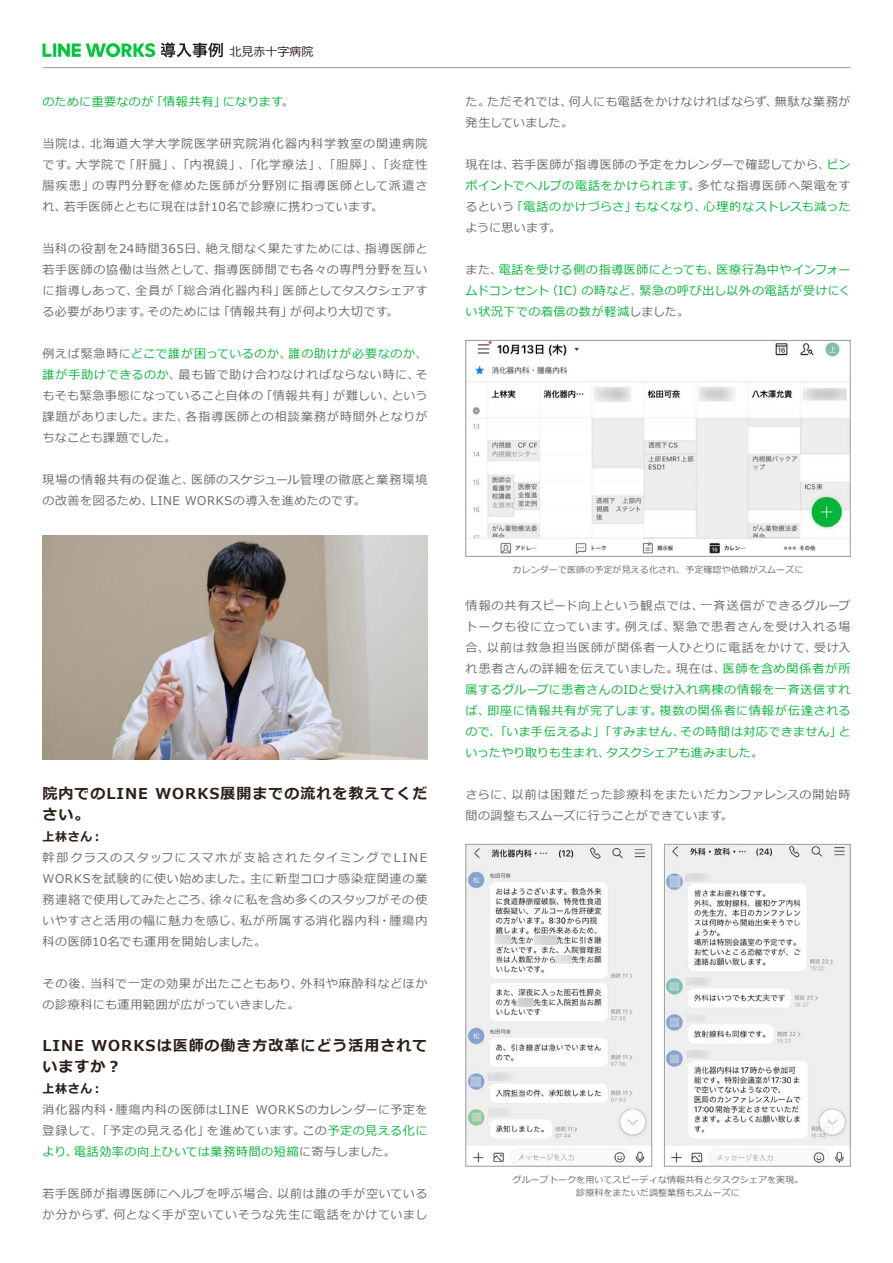
<style>
.page{position:relative;width:893px;height:1263px;background:#fff}
.page>*{position:absolute;margin:0;border:0;box-sizing:border-box;transform-origin:0 0}
.t1{font:700 15px/21px "Meiryo";letter-spacing:.065em;color:#2b2019}
.t2{font:12px/21px "Meiryo";letter-spacing:.055em;color:#6a6a6a}
.t3{font:12px/21px "Meiryo";letter-spacing:.04em;color:#07b53b}
.t4{font:12px/21px "Meiryo";letter-spacing:.035em;color:#6a6a6a}
.t5{font:12px "Meiryo";letter-spacing:.085em;color:#6a6a6a}
.t6{font:12px "Meiryo";letter-spacing:.06em;color:#07b53b}
.t7{font:12px/21px "Meiryo";letter-spacing:.11em;color:#6a6a6a;text-align:right}
.t8{font:12px/21px "Meiryo";letter-spacing:.03em;color:#6a6a6a}
.t9{font:12px/21px "Meiryo";letter-spacing:.01em;color:#6a6a6a}
.t10{font:12px/21px "Meiryo";letter-spacing:.015em;color:#07b53b}
.t11{font:12px "Meiryo";letter-spacing:.09em;color:#6a6a6a}
.t12{font:12px "Meiryo";letter-spacing:.075em;color:#6a6a6a}
.t13{font:12px "Meiryo";letter-spacing:.065em;color:#07b53b}
.t14{font:12px "Meiryo";color:#6a6a6a}
.t15{font:12px/21px "Meiryo";letter-spacing:.015em;color:#6a6a6a}
.t16{font:12px "Meiryo";letter-spacing:-.005em;color:#07b53b}
.t17{font:12px "Meiryo";letter-spacing:.07em;color:#07b53b}
.t18{font:12px/21px "Meiryo";letter-spacing:-.025em;color:#6a6a6a}
.t19{font:700 12px "Meiryo";letter-spacing:.055em;color:#2b2019}
.t20{font:12px "Meiryo";letter-spacing:.02em;color:#6a6a6a}
.t21{font:12px "Meiryo";letter-spacing:.025em;color:#6a6a6a}
.t22{font:12px "Meiryo";color:#2b2019}
.t23{font:9px/13.5px "Meiryo";letter-spacing:.01em;color:#6b6b6b;text-align:center}
.s1{color:#6a6a6a}
.s2{color:#07b53b}
</style>
<div class="page">
<hr style="left:43px;top:67px;width:807px;height:1px;background:#9e9e9e">
<svg style="left:161px;top:43px;width:62px;height:14px"></svg>
<svg style="left:43px;top:43px;width:112px;height:14px"></svg>
<img style="left:468px;top:846px;width:182px;height:318px">
<div style="left:466px;top:844px;width:186px;height:322px;border:1px solid #9d9c9c"></div>
<img style="left:666px;top:846px;width:182px;height:318px">
<div style="left:664px;top:844px;width:186px;height:322px;border:1px solid #9d9c9c"></div>
<img style="left:468px;top:342px;width:380px;height:212px">
<div style="left:466px;top:340px;width:384px;height:216px;border:1px solid #9d9c9c"></div>
<img style="left:43px;top:536px;width:384px;height:223px">
<p class="t22" style="left:230px;top:43px;width:85px">北見赤十字病院</p>
<p class="t3" style="left:43px;top:92px;width:112px">のために重要なのが</p>
<p class="t5" style="left:90px;top:136px;width:339px">北海道大学大学院医学研究院消化器内科学教室の関連病院</p>
<p class="t3" style="left:151px;top:92px;width:76px">「情報共有」</p>
<p class="t3" style="left:223px;top:92px;width:73px">になります<span class="s1">。</span></p>
<p class="t2" style="left:43px;top:134px;width:52px">当院は、</p>
<p class="t2" style="left:76px;top:155px;width:52px">大学院で</p>
<p class="t11" style="left:124px;top:157px;width:305px">「肝臓」、「内視鏡」、「化学療法」、「胆膵」、「炎症性</p>
<p class="t2" style="left:43px;top:155px;width:37px">です。</p>
<p class="t5" style="left:92px;top:178px;width:337px">の専門分野を修めた医師が分野別に指導医師として派遣さ</p>
<p class="t4" style="left:64px;top:176px;width:321px;text-indent:-21px">腸疾患」<br>若手医師とともに現在は計10名で診療に携わっています。</p>
<p class="t2" style="left:43px;top:197px;width:26px">れ、</p>
<p class="t2" style="left:206px;top:239px;width:163px">絶え間なく果たすためには、</p>
<p class="t2" style="left:43px;top:239px;width:168px">当科の役割を24時間365日、</p>
<p class="t2" style="left:365px;top:239px;width:64px">指導医師と</p>
<p class="t2" style="left:214px;top:260px;width:215px">指導医師間でも各々の専門分野を互い</p>
<p class="t2" style="left:43px;top:260px;width:175px">若手医師の協働は当然として、</p>
<p class="t2" style="left:136px;top:281px;width:39px">全員が</p>
<p class="t2" style="left:171px;top:281px;width:115px">「総合消化器内科」</p>
<p class="t9" style="left:283px;top:281px;width:146px">医師としてタスクシェアす</p>
<p class="t21" style="left:43px;top:283px;width:97px">に指導しあって、</p>
<p class="t8" style="left:43px;top:302px;width:110px">る必要があります。</p>
<p class="t20" style="left:290px;top:304px;width:110px">が何より大切です。</p>
<p class="t2" style="left:218px;top:302px;width:76px">「情報共有」</p>
<p class="t2" style="left:147px;top:302px;width:75px">そのためには</p>
<p class="t3" style="left:43px;top:344px;width:250px"><span class="s1">例えば緊急時に</span>どこで誰が困っているのか、</p>
<p class="t6" style="left:289px;top:346px;width:140px">誰の助けが必要なのか、</p>
<p class="t2" style="left:179px;top:365px;width:242px">最も皆で助け合わなければならない時に、</p>
<p class="t17" style="left:43px;top:367px;width:140px">誰が手助けできるのか<span class="s1">、</span></p>
<p class="t2" style="left:415px;top:365px;width:13px">そ</p>
<p class="t2" style="left:333px;top:386px;width:63px">が難しい、</p>
<p class="t2" style="left:185px;top:386px;width:243px;text-indent:-143px">もそも緊急事態になっていること自体の<br>各指導医師との相談業務が時間外となりが</p>
<p class="t2" style="left:261px;top:386px;width:76px">「情報共有」</p>
<p class="t2" style="left:391px;top:386px;width:37px">という</p>
<p class="t9" style="left:43px;top:407px;width:135px">課題がありました。<br>ちなことも課題でした。</p>
<p class="t2" style="left:152px;top:407px;width:39px">また、</p>
<p class="t2" style="left:150px;top:470px;width:217px;text-indent:-108px">現場の情報共有の促進と、<br>LINE WORKSの導入を進めたのです。</p>
<p class="t2" style="left:191px;top:470px;width:238px">医師のスケジュール管理の徹底と業務環境</p>
<p class="t4" style="left:43px;top:491px;width:113px">の改善を図るため、</p>
<p class="t1" style="left:155px;top:784px;width:273px">WORKS展開までの流れを教えてくだ</p>
<p class="t1" style="left:43px;top:784px;width:107px">院内でのLINEさい。</p>
<p class="t19" style="left:43px;top:828px;width:62px">上林さん：</p>
<p class="t7" style="left:43px;top:848px;width:386px">幹部クラスのスタッフにスマホが支給されたタイミングでL NI E主に新型コロナ感染症関連の業</p>
<p class="t4" style="left:210px;top:869px;width:219px;text-indent:-167px">WORKSを試験的に使い始めました。<br>徐々に私を含め多くのスタッフがその使</p>
<p class="t14" style="left:43px;top:892px;width:172px">務連絡で使用してみたところ、</p>
<p class="t12" style="left:240px;top:913px;width:189px">私が所属する消化器内科・腫瘍内</p>
<p class="t2" style="left:43px;top:911px;width:225px">いやすさと活用の幅に魅力を感じ、<br>科の医師10名でも運用を開始しました。</p>
<p class="t2" style="left:90px;top:974px;width:215px">当科で一定の効果が出たこともあり、</p>
<p class="t2" style="left:43px;top:974px;width:259px">その後、<br>の診療科にも運用範囲が広がっていきました。</p>
<p class="t1" style="left:92px;top:1036px;width:337px">WORKSは医師の働き方改革にどう活用されて</p>
<p class="t2" style="left:301px;top:974px;width:128px">外科や麻酔科などほか</p>
<p class="t1" style="left:43px;top:1036px;width:80px">LINE<br>いますか?</p>
<p class="t19" style="left:43px;top:1080px;width:62px">上林さん：</p>
<p class="t2" style="left:43px;top:1100px;width:208px">消化器内科・腫瘍内科の医師はLINE</p>
<p class="t2" style="left:256px;top:1100px;width:173px">WORKSのカレンダーに予定を</p>
<p class="t2" style="left:74px;top:1121px;width:323px;text-indent:-32px">登録して、「予定の見える化」<br><span class="s2">電話効率の向上ひいては業務時間の短縮</span>に寄与しました。</p>
<p class="t2" style="left:207px;top:1121px;width:100px">を進めています。</p>
<p class="t3" style="left:302px;top:1121px;width:126px"><span class="s1">この</span>予定の見える化に</p>
<p class="t3" style="left:43px;top:1142px;width:37px">より、</p>
<p class="t2" style="left:113px;top:1184px;width:315px;text-indent:-71px">若手医師が指導医師にヘルプを呼ぶ場合、<br>何となく手が空いていそうな先生に電話をかけていまし</p>
<p class="t2" style="left:278px;top:1184px;width:151px">以前は誰の手が空いている</p>
<p class="t2" style="left:43px;top:1205px;width:76px">か分からず、</p>
<p class="t4" style="left:569px;top:92px;width:210px">何人にも電話をかけなければならず、</p>
<p class="t2" style="left:487px;top:92px;width:87px">ただそれでは、</p>
<p class="t2" style="left:775px;top:92px;width:77px">無駄な業務が</p>
<p class="t18" style="left:466px;top:92px;width:109px">た。<br>発生していました。</p>
<p class="t2" style="left:512px;top:155px;width:320px">若手医師が指導医師の予定をカレンダーで確認してから、</p>
<p class="t3" style="left:826px;top:155px;width:26px">ピン</p>
<p class="t2" style="left:466px;top:155px;width:51px">現在は、</p>
<p class="t6" style="left:466px;top:178px;width:236px">ポイントでヘルプの電話をかけられます<span class="s1">。</span></p>
<p class="t2" style="left:697px;top:176px;width:154px">多忙な指導医師へ架電をす</p>
<p class="t13" style="left:511px;top:199px;width:127px">「電話のかけづらさ」</p>
<p class="t3" style="left:703px;top:197px;width:148px">心理的なストレスも減った</p>
<p class="t3" style="left:634px;top:197px;width:74px">もなくなり、</p>
<p class="t15" style="left:466px;top:197px;width:97px">るという<br>ように思います。</p>
<p class="t3" style="left:716px;top:260px;width:136px">医療行為中やインフォー</p>
<p class="t3" style="left:499px;top:260px;width:222px">電話を受ける側の指導医師にとっても、</p>
<p class="t2" style="left:466px;top:260px;width:38px">また、</p>
<p class="t6" style="left:639px;top:283px;width:213px">緊急の呼び出し以外の電話が受けにく</p>
<p class="t3" style="left:581px;top:281px;width:63px">の時など、</p>
<p class="t3" style="left:546px;top:281px;width:39px">（IC）</p>
<p class="t3" style="left:466px;top:281px;width:225px">ムドコンセント<br>い状況下での着信の数が軽減<span class="s1">しました。</span></p>
<p class="t23" style="left:513px;top:563px;width:292px">カレンダーで医師の予定が見える化され、予定確認や依頼がスムーズに</p>
<p class="t12" style="left:700px;top:598px;width:151px">一斉送信ができるグループ</p>
<p class="t2" style="left:673px;top:596px;width:179px;text-indent:-207px">情報の共有スピード向上という観点では、<br>緊急で患者さんを受け入れる場</p>
<p class="t2" style="left:625px;top:617px;width:52px">例えば、</p>
<p class="t2" style="left:466px;top:617px;width:163px">トークも役に立っています。</p>
<p class="t2" style="left:487px;top:638px;width:331px">以前は救急担当医師が関係者一人ひとりに電話をかけて、</p>
<p class="t2" style="left:814px;top:638px;width:38px">受け入</p>
<p class="t2" style="left:466px;top:638px;width:26px">合、</p>
<p class="t13" style="left:723px;top:661px;width:129px">医師を含め関係者が所</p>
<p class="t2" style="left:466px;top:659px;width:214px">れ患者さんの詳細を伝えていました。</p>
<p class="t3" style="left:466px;top:680px;width:386px;text-align:right">属するグループに患者さんのIDと受け入れ病棟の情報を一斉送信すれ複数の関係者に情報が伝達される</p>
<p class="t2" style="left:676px;top:659px;width:51px">現在は、</p>
<p class="t3" style="left:466px;top:701px;width:26px">ば、</p>
<p class="t3" style="left:487px;top:701px;width:176px">即座に情報共有が完了します。</p>
<p class="t10" style="left:606px;top:722px;width:159px;text-indent:-140px">ので、「いま手伝えるよ」「すみません、<br>タスクシェアも進みました<span class="s1">。</span></p>
<p class="t3" style="left:680px;top:722px;width:163px">その時間は対応できません」</p>
<p class="t3" style="left:838px;top:722px;width:13px">と</p>
<p class="t16" style="left:466px;top:745px;width:146px">いったやり取りも生まれ、</p>
<p class="t2" style="left:512px;top:785px;width:340px">以前は困難だった診療科をまたいだカンファレンスの開始時</p>
<p class="t8" style="left:466px;top:785px;width:269px">さらに、<br>間の調整もスムーズに行うことができています。</p>
<p class="t23" style="left:513px;top:1173px;width:292px">グループトークを用いてスピーディな情報共有とタスクシェアを実現。診療科をまたいだ調整業務もスムーズに</p>
</div>
